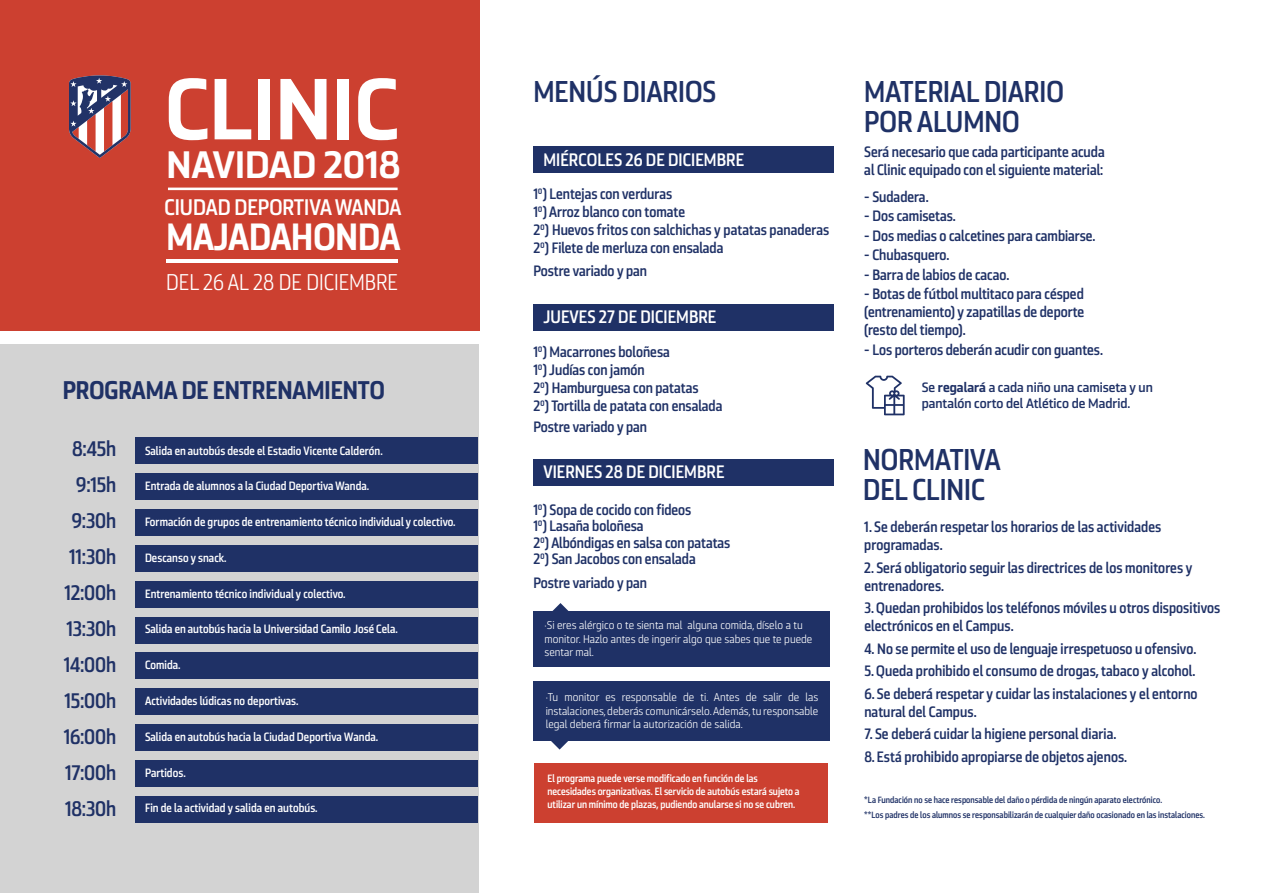
<style>
.page{position:relative;width:1263px;height:893px;background:#fff}
.page>*{position:absolute;margin:0;border:0;box-sizing:border-box;transform-origin:0 0}
.t1{font:86.25px "Ranelte Nor Bol";color:#fff}
.t2{font:38.1px "Ranelte Nor Bol";color:#fff}
.t3{font:37.8px "Ranelte Con Bol";color:#fff}
.t4{font:30px/30px "Ranelte Con Dem";color:#1f3166}
.t5{font:25.5px "Ranelte Con Bol";color:#1f3166}
.t6{font:22.65px "Ranelte Con Boo";color:#fff}
.t7{font:22.5px "Ranelte Con Dem";color:#fff}
.t8{font:21px/36px "Ranelte Con Dem";letter-spacing:-.01em;color:#1f3166;text-align:center}
.t9{font:18px "Ranelte Con Dem";letter-spacing:.005em;color:#fff}
.t10{font:15px/18px "Ranelte Con Dem";color:#1f3166}
.t11{font:13.5px/16.2px "Ranelte Nor Dem";color:#1f3166}
.t12{font:12px "Ranelte Con Dem";letter-spacing:.005em;color:#fff}
.t13{font:11.25px/13.5px "Ranelte Nor Boo";color:#fff}
.t14{font:10.5px/12.6px "Ranelte Con Dem";color:#fff}
.t15{font:9px/15.9px "Ranelte Con Dem";letter-spacing:.005em;color:#1f3166}
.s1{font-family:"Ranelte Nor Bol"}
</style>
<div class="page">
<div style="left:0;top:0;width:479px;height:330px;background:#cc4030"></div>
<div style="left:0;top:344px;width:479px;height:549px;background:#d3d3d3"></div>
<div style="left:533px;top:147px;width:300px;height:26px;background:#1f3166"></div>
<div style="left:533px;top:304px;width:300px;height:27px;background:#1f3166"></div>
<div style="left:533px;top:459px;width:300px;height:27px;background:#1f3166"></div>
<div style="left:534px;top:763px;width:294px;height:59px;background:#cc4030"></div>
<div style="left:135px;top:438px;width:343px;height:26px;background:#1f3166"></div>
<div style="left:135px;top:474px;width:343px;height:26px;background:#1f3166"></div>
<div style="left:135px;top:509px;width:343px;height:27px;background:#1f3166"></div>
<div style="left:135px;top:545px;width:343px;height:26px;background:#1f3166"></div>
<div style="left:135px;top:581px;width:343px;height:26px;background:#1f3166"></div>
<div style="left:135px;top:617px;width:343px;height:26px;background:#1f3166"></div>
<div style="left:135px;top:688px;width:343px;height:27px;background:#1f3166"></div>
<div style="left:135px;top:724px;width:343px;height:27px;background:#1f3166"></div>
<div style="left:135px;top:760px;width:343px;height:26px;background:#1f3166"></div>
<div style="left:135px;top:796px;width:343px;height:26px;background:#1f3166"></div>
<div style="left:533px;top:612px;width:296px;height:55px;background:#1f3166"></div>
<svg style="left:542px;top:603px;width:37px;height:9px"></svg>
<div style="left:533px;top:682px;width:296px;height:59px;background:#1f3166"></div>
<svg style="left:551px;top:741px;width:17px;height:9px"></svg>
<div style="left:135px;top:653px;width:343px;height:26px;background:#1f3166"></div>
<div style="left:168px;top:188px;width:230px;height:2px;border:2px solid #fff"></div>
<svg style="left:69px;top:75px;width:62px;height:83px"></svg>
<hr style="left:167px;top:260px;width:231px;height:3px;background:#fff">
<svg style="left:866px;top:376px;width:39px;height:39px"></svg>
<h1 class="t1" style="left:165px;top:56px;width:235px">CLINIC</h1>
<h2 class="t2" style="left:167px;top:142px;width:236px">NAVIDAD 2018</h2>
<h3 class="t7" style="left:164px;top:193px;width:238px">CIUDAD DEPORTIVAWANDA</h3>
<h3 class="t3" style="left:167px;top:213px;width:235px">MAJADAHONDA</h3>
<h3 class="t6" style="left:166px;top:269px;width:233px">DEL 26 AL 28 DE DICIEMBRE</h3>
<h3 class="t5" style="left:63px;top:374px;width:324px">PROGRAMA DE ENTRENAMIENTO</h3>
<h3 class="t8" style="left:64px;top:431px;width:53px">8:45h<br>9:15h<br>9:30h<br>11:30h<br>12:00h</h3>
<h3 class="t8" style="left:67px;top:611px;width:51px">13:30h</h3>
<h3 class="t8" style="left:64px;top:647px;width:54px;text-align:justify">14:00h 15:00h 16:00h 17:00h 18:30h</h3>
<p class="t12" style="left:145px;top:443px;width:239px">Salida en autobús desde el Estadio Vicente Calderón.</p>
<p class="t12" style="left:145px;top:479px;width:226px">Entrada de alumnos a la Ciudad Deportiva Wanda.</p>
<p class="t12" style="left:145px;top:514px;width:312px">Formación de grupos de entrenamiento técnico individual y colectivo.</p>
<p class="t12" style="left:145px;top:550px;width:83px">Descanso y snack.</p>
<p class="t12" style="left:145px;top:586px;width:202px">Entrenamiento técnico individual y colectivo.</p>
<p class="t12" style="left:145px;top:622px;width:254px">Salida en autobús hacia la Universidad Camilo José Cela.</p>
<p class="t12" style="left:145px;top:658px;width:37px">Comida.</p>
<p class="t12" style="left:145px;top:693px;width:155px">Actividades lúdicas no deportivas.</p>
<p class="t12" style="left:145px;top:729px;width:235px">Salida en autobús hacia la Ciudad Deportiva Wanda.</p>
<p class="t12" style="left:145px;top:765px;width:42px">Partidos.</p>
<p class="t12" style="left:145px;top:801px;width:174px">Fin de la actividad y salida en autobús.</p>
<h3 class="t4" style="left:533px;top:77px;width:184px">MENÚS DIARIOS</h3>
<p class="t9" style="left:543px;top:148px;width:202px">MIÉRCOLES 26 DE DICIEMBRE</p>
<p class="t10" style="left:533px;top:185px;width:297px">1º) Lentejas con verduras<br>1º) Arroz blanco con tomate<br>2º) Huevos fritos con salchichas y patatas panaderas 2º) Filete de merluza con ensalada</p>
<p class="t10" style="left:533px;top:262px;width:115px">Postre variado y pan</p>
<p class="t9" style="left:543px;top:306px;width:174px">JUEVES 27 DE DICIEMBRE</p>
<p class="t10" style="left:533px;top:343px;width:191px">1º) Macarrones boloñesa<br>1º)Judías con jamón<br>2º) Hamburguesa con patatas<br>2º) Tortilla de patata con ensalada</p>
<p class="t10" style="left:533px;top:418px;width:115px">Postre variado y pan</p>
<p class="t9" style="left:543px;top:460px;width:183px">VIERNES 28 DE DICIEMBRE</p>
<p class="t10" style="left:533px;top:501px;width:198px;line-height:16.5px">1º) Sopa de cocido con fideos<br>1º) Lasaña boloñesa<br>2º) Albóndigas en salsa con patatas<br>2º) San Jacobos con ensalada</p>
<p class="t10" style="left:533px;top:574px;width:115px">Postre variado y pan</p>
<p class="t13" style="left:545px;top:619px;width:269px">·Si eres alérgico o te sienta mal alguna comida, díselo a tu monitor. Hazlo antes de ingerir algo que sabes que te puede sentar mal.</p>
<p class="t13" style="left:546px;top:691px;width:274px;text-align:justify">·Tu monitor es responsable de ti. Antes de salir de las instalaciones,deberás comunicárselo.Además,tu responsable legal deberá firmar la autorización de salida.</p>
<p class="t14" style="left:548px;top:772px;width:254px">El programa puede verse modificado en función de las necesidades organizativas. El servicio de autobús estará sujeto a utilizar un mínimo de plazas, pudiendo anularse si no se cubren.</p>
<h3 class="t4" style="left:864px;top:77px;width:201px">MATERIAL DIARIO<br>POR ALUMNO</h3>
<p class="t10" style="left:864px;top:143px;width:242px">Será necesario que cada participante acuda al Clinic equipado con el siguiente material:</p>
<p class="t10" style="left:864px;top:188px;width:66px">- Sudadera.</p>
<p class="t10" style="left:864px;top:207px;width:93px">- Dos camisetas.</p>
<p class="t10" style="left:864px;top:227px;width:233px">- Dos medias o calcetines para cambiarse.</p>
<p class="t10" style="left:864px;top:246px;width:87px">- Chubasquero.</p>
<p class="t10" style="left:864px;top:266px;width:147px">- Barra de labios de cacao.</p>
<p class="t10" style="left:864px;top:285px;width:221px;text-align:justify">- Botas de fútbol multitaco para césped (entrenamiento) y zapatillas de deporte (resto del tiempo).</p>
<p class="t10" style="left:864px;top:341px;width:240px">- Los porteros deberán acudir con guantes.</p>
<p class="t11" style="left:922px;top:380px;width:233px">Se <span class="s1">regalará</span> a cada niño una camiseta y un pantalón corto del Atlético de Madrid.</p>
<h3 class="t4" style="left:863px;top:445px;width:139px">NORMATIVA<br>DEL CLINIC</h3>
<p class="t10" style="left:864px;top:518px;width:298px">1. Se deberán respetar los horarios de las actividades programadas.</p>
<p class="t10" style="left:864px;top:559px;width:329px">2. Será obligatorio seguir las directrices de los monitores y entrenadores.</p>
<p class="t10" style="left:864px;top:599px;width:357px">3. Quedan prohibidos los teléfonos móviles u otros dispositivos electrónicos en el Campus.</p>
<p class="t10" style="left:864px;top:640px;width:333px">4. No se permite el uso de lenguaje irrespetuoso u ofensivo.</p>
<p class="t10" style="left:864px;top:662px;width:333px">5. Queda prohibido el consumo de drogas,tabaco y alcohol.</p>
<p class="t10" style="left:864px;top:685px;width:335px">6. Se deberá respetar y cuidar las instalaciones y el entorno natural del Campus.</p>
<p class="t10" style="left:864px;top:725px;width:254px">7. Se deberá cuidar la higiene personal diaria.</p>
<p class="t10" style="left:864px;top:748px;width:264px">8. Está prohibido apropiarse de objetos ajenos.</p>
<p class="t15" style="left:864px;top:791px;width:342px">*La Fundación no se hace responsable del daño o pérdida de ningún aparato electrónico.<br>**Los padres de los alumnos se responsabilizarán de cualquier daño ocasionado en las instalaciones.</p>
</div>
